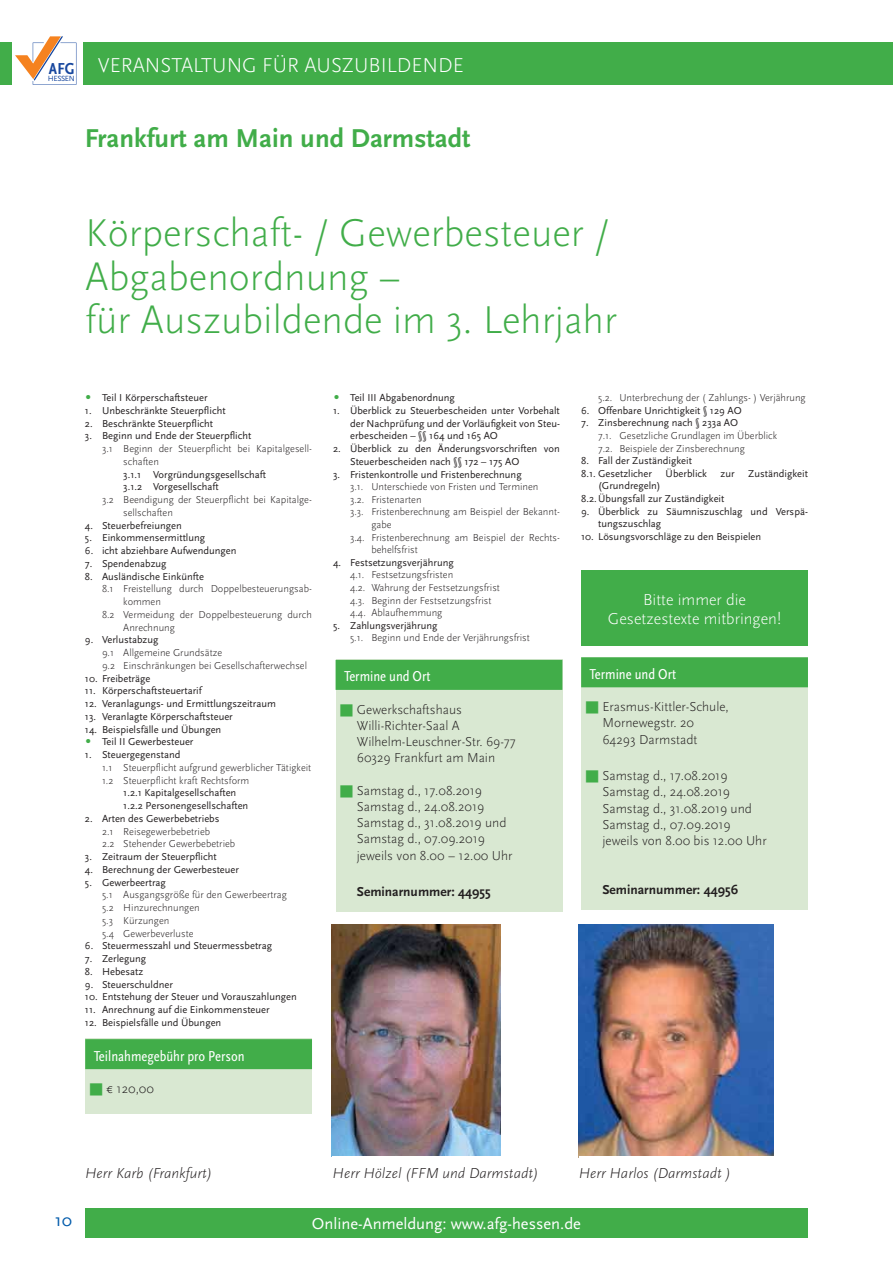
<style>
.page{position:relative;width:893px;height:1263px;background:#fff}
.page>*{position:absolute;margin:0;border:0;box-sizing:border-box;transform-origin:0 0}
.t1{font:300 40.5px/43.5px "Scala Sans";color:#41ad49}
.t2{font:700 27px "Scala Sans";color:#41ad49}
.t3{font:300 21px "Scala Sans";color:#fff}
.t4{font:18px "Scala Sans";color:#005aaa}
.t5{font:300 16.5px/19.8px "Scala Sans";color:#fff;text-align:center}
.t6{font:16.5px "Scala Sans";color:#fff}
.t7{font:italic 300 15px "Scala Sans";color:#231f20}
.t8{font:condensed 15px "Scala Sans";color:#fff}
.t9{font:300 13.5px/16.2px "Scala Sans";color:#231f20}
.t10{font:700 13.5px "Scala Sans";color:#231f20}
.t11{font:10.5px/12.8px "Scala Sans";color:#231f20}
.t12{font:300 10.5px/12.8px "Scala Sans";color:#231f20}
.t13{font:7.8px "Scala Sans";letter-spacing:-.05em;color:#17479e}
.s1{color:#41ad49}
</style>
<div class="page">
<div style="left:0;top:43px;width:893px;height:42px;background:#41ad49"></div>
<div style="left:13px;top:32px;width:70px;height:64px;background:#fff"></div>
<svg style="left:15px;top:36px;width:61px;height:49px"></svg>
<div style="left:85px;top:1208px;width:723px;height:29px;background:#41ad49"></div>
<div style="left:336px;top:659px;width:226px;height:253px;background:#d9e8d2"></div>
<div style="left:336px;top:660px;width:226px;height:30px;background:#41ad49"></div>
<div style="left:581px;top:657px;width:227px;height:253px;background:#d9e8d2"></div>
<div style="left:581px;top:657px;width:227px;height:30px;background:#41ad49"></div>
<div style="left:85px;top:1038px;width:227px;height:76px;background:#d9e8d2"></div>
<div style="left:85px;top:1039px;width:227px;height:30px;background:#41ad49"></div>
<div style="left:581px;top:571px;width:227px;height:75px;background:#41ad49"></div>
<img style="left:332px;top:925px;width:169px;height:231px">
<img style="left:579px;top:925px;width:194px;height:231px">
<h3 class="t3" style="left:49px;top:57px;width:417px"><sub>AFG</sub> VERANSTALTUNG FÜR AUSZUBILDENDE</h3>
<p class="t13" style="left:48px;top:75px;width:28px">HESSEN</p>
<h2 class="t2" style="left:85px;top:126px;width:387px">Frankfurt am Main und Darmstadt</h2>
<h1 class="t1" style="left:85px;top:215px;width:533px">Körperschaft- / Gewerbesteuer /<br>Abgabenordnung –<br>für Auszubildende im 3. Lehrjahr</h1>
<p class="t11" style="left:85px;top:392px;width:124px"><span class="s1">●</span> Teil I Körperschaftsteuer</p>
<p class="t11" style="left:85px;top:405px;width:142px">1. Unbeschränkte Steuerpflicht</p>
<p class="t11" style="left:85px;top:417px;width:130px">2. Beschränkte Steuerpflicht</p>
<p class="t11" style="left:85px;top:430px;width:168px">3. Beginn und Ende der Steuerpflicht</p>
<p class="t12" style="left:123px;top:443px;width:190px;text-indent:-21px">3.1 Beginn der Steuerpflicht bei Kapitalgesell&shy;schaften</p>
<p class="t11" style="left:123px;top:468px;width:144px">3.1.1 Vorgründungsgesellschaft<br>3.1.2 Vorgesellschaft</p>
<p class="t12" style="left:123px;top:494px;width:190px;text-indent:-21px">3.2 Beendigung der Steuerpflicht bei Kapitalge&shy;sellschaften</p>
<p class="t11" style="left:85px;top:519px;width:98px">4. Steuerbefreiungen</p>
<p class="t11" style="left:85px;top:532px;width:122px">5. Einkommensermittlung</p>
<p class="t11" style="left:85px;top:545px;width:153px">6. icht abziehbare Aufwendungen</p>
<p class="t11" style="left:85px;top:558px;width:83px">7. Spendenabzug</p>
<p class="t11" style="left:85px;top:570px;width:120px">8. Ausländische Einkünfte</p>
<p class="t12" style="left:102px;top:583px;width:211px">8.1 Freistellung durch Doppelbesteuerungsab-</p>
<p class="t12" style="left:123px;top:596px;width:39px">kommen</p>
<p class="t12" style="left:102px;top:609px;width:211px">8.2 Vermeidung der Doppelbesteuerung durch</p>
<p class="t12" style="left:123px;top:622px;width:53px">Anrechnung</p>
<p class="t11" style="left:85px;top:634px;width:75px">9. Verlustabzug</p>
<p class="t12" style="left:102px;top:647px;width:206px">9.1 Allgemeine Grundsätze<br>9.2 Einschränkungen bei Gesellschafterwechsel</p>
<p class="t11" style="left:85px;top:672px;width:67px">10. Freibeträge</p>
<p class="t11" style="left:85px;top:685px;width:118px">11. Körperschaftsteuertarif</p>
<p class="t11" style="left:85px;top:698px;width:192px">12. Veranlagungs- und Ermittlungszeitraum</p>
<p class="t11" style="left:85px;top:711px;width:149px">13. Veranlagte Körperschaftsteuer</p>
<p class="t11" style="left:85px;top:723px;width:138px">14. Beispielsfälle und Übungen</p>
<p class="t11" style="left:85px;top:736px;width:110px"><span class="s1">●</span> Teil II Gewerbesteuer</p>
<p class="t11" style="left:85px;top:749px;width:97px">1. Steuergegenstand</p>
<p class="t12" style="left:102px;top:762px;width:211px">1.1 Steuerpflicht aufgrund gewerblicher Tätigkeit<br>1.2 Steuerpflicht kraft Rechtsform</p>
<p class="t11" style="left:123px;top:787px;width:127px">1.2.1 Kapitalgesellschaften<br>1.2.2 Personengesellschaften</p>
<p class="t11" style="left:85px;top:813px;width:136px">2. Arten des Gewerbebetriebs</p>
<p class="t12" style="left:102px;top:826px;width:135px">2.1 Reisegewerbebetrieb<br>2.2 Stehender Gewerbebetrieb</p>
<p class="t11" style="left:85px;top:851px;width:133px">3. Zeitraum der Steuerpflicht</p>
<p class="t11" style="left:85px;top:864px;width:156px">4. Berechnung der Gewerbesteuer</p>
<p class="t11" style="left:85px;top:876px;width:82px">5. Gewerbeertrag</p>
<p class="t12" style="left:102px;top:889px;width:186px">5.1 Ausgangsgröße für den Gewerbeertrag<br>5.2 Hinzurechnungen<br>5.3 Kürzungen<br>5.4 Gewerbeverluste</p>
<p class="t11" style="left:85px;top:940px;width:189px">6. Steuermesszahl und Steuermessbetrag</p>
<p class="t11" style="left:85px;top:953px;width:63px">7. Zerlegung</p>
<p class="t11" style="left:85px;top:966px;width:60px">8. Hebesatz</p>
<p class="t11" style="left:85px;top:978px;width:89px">9. Steuerschuldner</p>
<p class="t11" style="left:85px;top:991px;width:213px">10. Entstehung der Steuer und Vorauszahlungen</p>
<p class="t11" style="left:85px;top:1004px;width:186px">11. Anrechnung auf die Einkommensteuer</p>
<p class="t11" style="left:85px;top:1017px;width:138px">12. Beispielsfälle und Übungen</p>
<h3 class="t8" style="left:94px;top:1050px;width:152px">Teilnahmegebühr pro Person</h3>
<p class="t9" style="left:89px;top:1082px;width:66px"><span class="s1">■</span> € 120,00</p>
<p class="t11" style="left:333px;top:392px;width:123px"><span class="s1">●</span> Teil III Abgabenordnung</p>
<p class="t11" style="left:350px;top:405px;width:211px;text-align:justify;text-indent:-17px">1. Überblick zu Steuerbescheiden unter Vorbehalt der Nachprüfung und der Vorläufigkeit von Steu&shy;erbescheiden – §§ 164 und 165 AO</p>
<p class="t11" style="left:350px;top:443px;width:211px;text-indent:-17px">2. Überblick zu den Änderungsvorschriften von<br>Steuerbescheiden nach §§ 172 – 175 AO</p>
<p class="t11" style="left:333px;top:468px;width:190px">3. Fristenkontrolle und Fristenberechnung</p>
<p class="t12" style="left:350px;top:481px;width:190px">3.1. Unterschiede von Fristen und Terminen</p>
<p class="t12" style="left:350px;top:494px;width:73px">3.2. Fristenarten</p>
<p class="t12" style="left:350px;top:506px;width:211px">3.3. Fristenberechnung am Beispiel der Bekannt-</p>
<p class="t12" style="left:371px;top:519px;width:22px">gabe</p>
<p class="t12" style="left:350px;top:532px;width:211px">3.4. Fristenberechnung am Beispiel der Rechts-</p>
<p class="t12" style="left:371px;top:544px;width:48px">behelfsfrist</p>
<p class="t11" style="left:333px;top:556px;width:122px">4. Festsetzungsverjährung</p>
<p class="t12" style="left:350px;top:569px;width:151px">4.1. Festsetzungsfristen<br>4.2. Wahrung der Festsetzungsfrist<br>4.3. Beginn der Festsetzungsfrist<br>4.4. Ablaufhemmung</p>
<p class="t11" style="left:333px;top:619px;width:106px">5. Zahlungsverjährung</p>
<p class="t12" style="left:350px;top:632px;width:181px">5.1. Beginn und Ende der Verjährungsfrist</p>
<h3 class="t8" style="left:344px;top:671px;width:88px">Termine und Ort</h3>
<p class="t9" style="left:357px;top:702px;width:160px;text-indent:-17px"><span class="s1">■</span> Gewerkschaftshaus<br>Willi-Richter-Saal A<br>Wilhelm-Leuschner-Str. 69-77<br>60329 Frankfurt am Main</p>
<p class="t9" style="left:357px;top:783px;width:157px;text-indent:-17px"><span class="s1">■</span> Samstag d., 17.08.2019<br>Samstag d., 24.08.2019<br>Samstag d., 31.08.2019 und<br>Samstag d., 07.09.2019 jeweils von 8.00 – 12.00 Uhr</p>
<p class="t10" style="left:357px;top:886px;width:135px">Seminarnummer: 44955</p>
<p class="t12" style="left:598px;top:392px;width:209px">5.2. Unterbrechung der ( Zahlungs- ) Verjährung</p>
<p class="t11" style="left:581px;top:405px;width:162px">6. Offenbare Unrichtigkeit § 129 AO</p>
<p class="t11" style="left:581px;top:417px;width:159px">7. Zinsberechnung nach § 233a AO</p>
<p class="t12" style="left:598px;top:430px;width:181px">7.1. Gesetzliche Grundlagen im Überblick<br>7.2. Beispiele der Zinsberechnung</p>
<p class="t11" style="left:581px;top:455px;width:112px">8. Fall der Zuständigkeit<br>8.1. Gesetzlicher</p>
<p class="t11" style="left:666px;top:468px;width:43px">Überblick</p>
<p class="t11" style="left:721px;top:468px;width:16px">zur</p>
<p class="t11" style="left:748px;top:468px;width:61px">Zuständigkeit</p>
<p class="t11" style="left:581px;top:480px;width:145px;text-indent:17px">(Grundregeln)<br>8.2. Übungsfall zur Zuständigkeit</p>
<p class="t11" style="left:598px;top:505px;width:211px;text-indent:-17px">9. Überblick zu Säumniszuschlag und Verspä&shy;tungszuschlag</p>
<p class="t11" style="left:581px;top:531px;width:181px">10. Lösungsvorschläge zu den Beispielen</p>
<h3 class="t5" style="left:608px;top:591px;width:175px">Bitte immer die<br>Gesetzestexte mitbringen!</h3>
<h3 class="t8" style="left:590px;top:668px;width:88px">Termine und Ort</h3>
<p class="t9" style="left:602px;top:700px;width:128px;text-indent:-17px"><span class="s1">■</span> Erasmus-Kittler-Schule,<br>Mornewegstr. 20<br>64293 Darmstadt</p>
<p class="t9" style="left:602px;top:769px;width:166px;text-indent:-17px"><span class="s1">■</span> Samstag d., 17.08.2019<br>Samstag d., 24.08.2019<br>Samstag d., 31.08.2019 und<br>Samstag d., 07.09.2019 jeweils von 8.00 bis 12.00 Uhr</p>
<p class="t10" style="left:602px;top:883px;width:137px">Seminarnummer: 44956</p>
<h3 class="t7" style="left:85px;top:1167px;width:128px">Herr Karb (Frankfurt)</h3>
<h3 class="t7" style="left:333px;top:1167px;width:207px">Herr Hölzel (FFM und Darmstadt)</h3>
<h3 class="t7" style="left:579px;top:1167px;width:154px">Herr Harlos (Darmstadt )</h3>
<h3 class="t4" style="left:55px;top:1212px;width:19px">10</h3>
<h3 class="t6" style="left:312px;top:1216px;width:270px">Online-Anmeldung: www.afg-hessen.de</h3>
</div>
